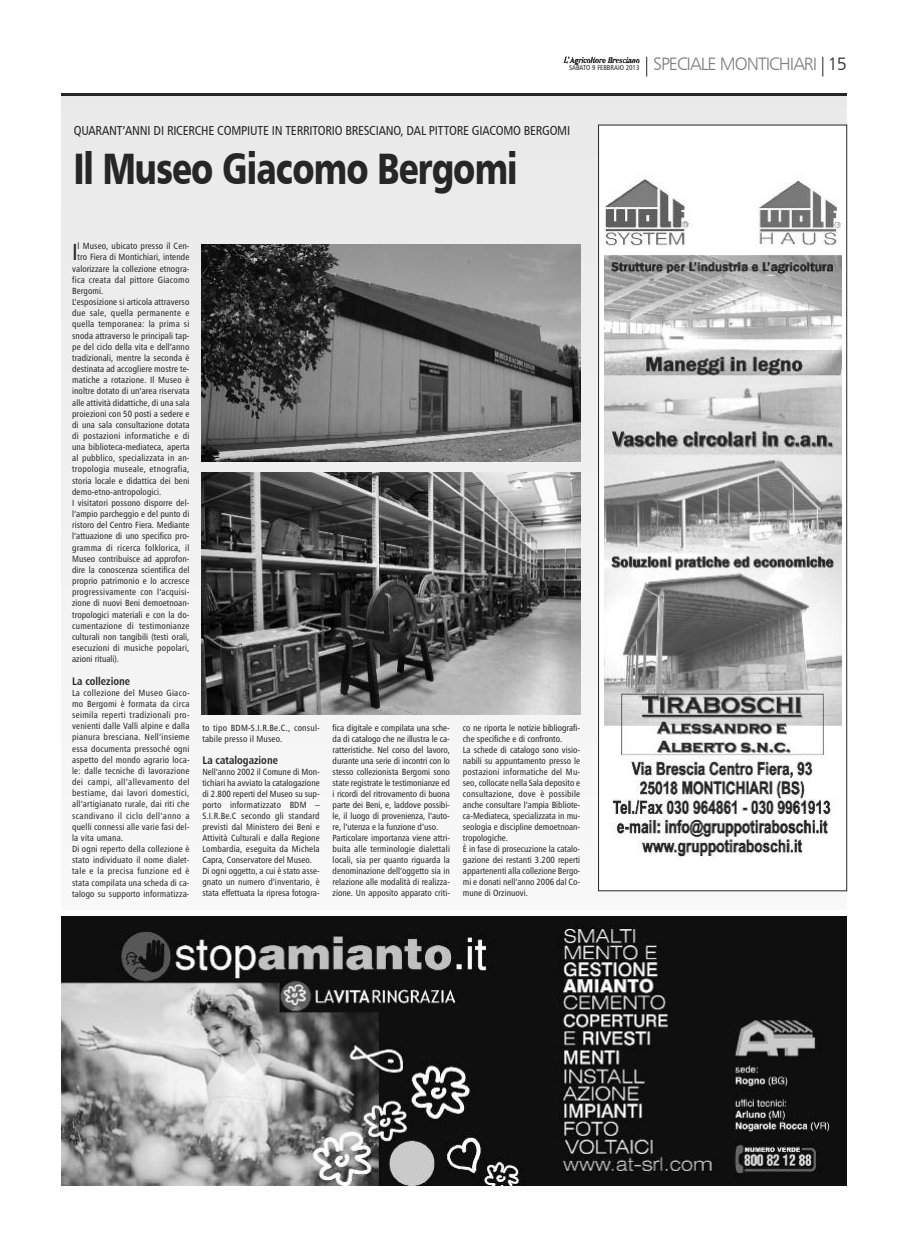
<style>
.page{position:relative;width:908px;height:1248px;background:#fff}
.page>*{position:absolute;margin:0;border:0;box-sizing:border-box;transform-origin:0 0}
.t1{font:44px "Humanist 777 BT Black B";letter-spacing:-.025em;color:#272627;scale:.76 1}
.t2{font:23.4px "Humanist 777 BT Roman Condensed B";color:#272627}
.t3{font:18px "Humanist 777 BT Light B";letter-spacing:-.055em;color:#7d7d7d}
.t4{font:13px "Humanist 777 BT Roman Condensed B";letter-spacing:-.015em;color:#272627}
.t5{font:11px "Humanist 777 BT Bold Condensed B";color:#272627}
.t6{font:9px/11px "Humanist 777 BT Roman Condensed B";letter-spacing:.01em;color:#272627}
.t7{font:9px "Humanist 777 BT Roman Condensed B";letter-spacing:.03em;color:#272627}
.t8{font:7px "Humanist 777 BT Roman Condensed B";color:#272627}
.s1{color:#272627}
</style>
<div class="page">
<img style="left:563px;top:57px;width:76px;height:8px">
<svg style="left:646px;top:57px;width:1px;height:20px"></svg>
<svg style="left:822px;top:57px;width:1px;height:20px"></svg>
<div style="left:61px;top:94px;width:785px;height:1148px;background:#f4f4f4"></div>
<div style="left:598px;top:125px;width:248px;height:765px;background:#fff"></div>
<div style="left:598px;top:125px;width:248px;height:766px;border:1px solid #272627"></div>
<img style="left:604px;top:174px;width:236px;height:684px">
<div style="left:61px;top:910px;width:785px;height:281px;background:#fff"></div>
<img style="left:61px;top:916px;width:785px;height:269px">
<img style="left:201px;top:244px;width:379px;height:217px">
<img style="left:201px;top:472px;width:379px;height:242px">
<hr style="left:61px;top:93px;width:785px;height:3px;background:#272627">
<p class="t8" style="left:569px;top:64px;width:72px">SABATO 9 FEBBRAIO 2013</p>
<h3 class="t3" style="left:652px;top:53px;width:195px">SPECIALE MONTICHIARI <span class="s1">15</span></h3>
<h3 class="t4" style="left:74px;top:122px;width:498px">QUARANT’ANNI DI RICERCHE COMPIUTE IN TERRITORIO BRESCIANO, DAL PITTORE GIACOMO BERGOMI</h3>
<h1 class="t1" style="left:74px;top:140px;width:585px">Il Museo Giacomo Bergomi</h1>
<h2 class="t2" style="left:72px;top:237px;width:7px">I</h2>
<p class="t6" style="left:78px;top:240px;width:113px">l Museo, ubicato presso il Cen-</p>
<p class="t6" style="left:78px;top:251px;width:113px">tro Fiera di Montichiari, intende</p>
<p class="t6" style="left:72px;top:263px;width:119px">valorizzare la collezione etnogra-</p>
<p class="t7" style="left:72px;top:274px;width:119px">fica creata dal pittore Giacomo</p>
<p class="t6" style="left:72px;top:285px;width:33px">Bergomi.</p>
<p class="t6" style="left:72px;top:296px;width:119px">L’esposizione si articola attraverso</p>
<p class="t7" style="left:72px;top:307px;width:119px">due sale, quella permanente e</p>
<p class="t7" style="left:72px;top:318px;width:119px">quella temporanea: la prima si</p>
<p class="t6" style="left:72px;top:330px;width:119px">snoda attraverso le principali tap-</p>
<p class="t6" style="left:72px;top:341px;width:119px">pe del ciclo della vita e dell’anno</p>
<p class="t6" style="left:72px;top:352px;width:119px">tradizionali, mentre la seconda è</p>
<p class="t6" style="left:72px;top:363px;width:119px">destinata ad accogliere mostre te-</p>
<p class="t6" style="left:72px;top:374px;width:119px">matiche a rotazione. Il Museo è</p>
<p class="t6" style="left:72px;top:385px;width:119px">inoltre dotato di un’area riservata</p>
<p class="t6" style="left:72px;top:396px;width:119px">alle attività didattiche, di una sala</p>
<p class="t6" style="left:72px;top:408px;width:119px">proiezioni con 50 posti a sedere e</p>
<p class="t6" style="left:72px;top:419px;width:119px">di una sala consultazione dotata</p>
<p class="t7" style="left:72px;top:430px;width:119px">di postazioni informatiche e di</p>
<p class="t6" style="left:72px;top:441px;width:119px">una biblioteca-mediateca, aperta</p>
<p class="t6" style="left:72px;top:452px;width:119px">al pubblico, specializzata in an-</p>
<p class="t7" style="left:72px;top:464px;width:119px">tropologia museale, etnografia,</p>
<p class="t6" style="left:72px;top:475px;width:119px">storia locale e didattica dei beni</p>
<p class="t6" style="left:72px;top:486px;width:91px">demo-etno-antropologici.</p>
<p class="t6" style="left:72px;top:497px;width:119px">I visitatori possono disporre del-</p>
<p class="t6" style="left:72px;top:508px;width:119px">l’ampio parcheggio e del punto di</p>
<p class="t6" style="left:72px;top:519px;width:119px">ristoro del Centro Fiera. Mediante</p>
<p class="t6" style="left:72px;top:530px;width:119px">l’attuazione di uno specifico pro-</p>
<p class="t6" style="left:72px;top:542px;width:119px">gramma di ricerca folklorica, il</p>
<p class="t6" style="left:72px;top:553px;width:119px">Museo contribuisce ad approfon-</p>
<p class="t6" style="left:72px;top:564px;width:119px">dire la conoscenza scientifica del</p>
<p class="t6" style="left:72px;top:575px;width:119px">proprio patrimonio e lo accresce</p>
<p class="t6" style="left:72px;top:586px;width:119px">progressivamente con l’acquisi-</p>
<p class="t6" style="left:72px;top:597px;width:119px">zione di nuovi Beni demoetnoan-</p>
<p class="t6" style="left:72px;top:608px;width:119px">tropologici materiali e con la do-</p>
<p class="t6" style="left:72px;top:620px;width:119px">cumentazione di testimonianze</p>
<p class="t6" style="left:72px;top:631px;width:119px">culturali non tangibili (testi orali,</p>
<p class="t6" style="left:72px;top:642px;width:119px">esecuzioni di musiche popolari,</p>
<p class="t6" style="left:72px;top:653px;width:48px">azioni rituali).</p>
<p class="t5" style="left:72px;top:673px;width:60px">la collezione</p>
<p class="t6" style="left:72px;top:686px;width:119px">La collezione del Museo Giaco&shy;mo Bergomi è formata da circa seimila reperti tradizionali pro&shy;venienti dalle Valli alpine e dalla pianura bresciana. Nell’insieme essa documenta pressoché ogni aspetto del mondo agrario loca&shy;le: dalle tecniche di lavorazione dei campi, all’allevamento del bestiame, dai lavori domestici, all’artigianato rurale, dai riti che scandivano il ciclo dell’anno a quelli connessi alle varie fasi del&shy;la vita umana.<br>Di ogni reperto della collezione è stato individuato il nome dialet&shy;tale e la precisa funzione ed è stata compilata una scheda di ca&shy;talogo su supporto informatizza-</p>
<p class="t6" style="left:202px;top:722px;width:119px">to tipo BDM-S.I.R.Be.C., consul&shy;tabile presso il Museo.</p>
<p class="t5" style="left:202px;top:753px;width:77px">la catalogazione</p>
<p class="t6" style="left:202px;top:766px;width:119px">Nell’anno 2002 il Comune di Mon&shy;tichiari ha avviato la catalogazione di 2.800 reperti del Museo su sup&shy;porto informatizzato BDM – S.I.R.Be.C secondo gli standard previsti dal Ministero dei Beni e Attività Culturali e dalla Regione Lombardia, eseguita da Michela Capra, Conservatore del Museo.<br>Di ogni oggetto, a cui è stato asse&shy;gnato un numero d’inventario, è stata effettuata la ripresa fotogra-</p>
<p class="t6" style="left:332px;top:722px;width:119px">fica digitale e compilata una sche&shy;da di catalogo che ne illustra le ca&shy;ratteristiche. Nel corso del lavoro, durante una serie di incontri con lo stesso collezionista Bergomi sono state registrate le testimonianze ed i ricordi del ritrovamento di buona parte dei Beni, e, laddove possibi&shy;le, il luogo di provenienza, l’auto&shy;re, l’utenza e la funzione d’uso.<br>Particolare importanza viene attri&shy;buita alle terminologie dialettali locali, sia per quanto riguarda la denominazione dell’oggetto sia in relazione alle modalità di realizza&shy;zione. Un apposito apparato criti-</p>
<p class="t6" style="left:462px;top:722px;width:119px">co ne riporta le notizie bibliografi&shy;che specifiche e di confronto.<br>La schede di catalogo sono visio&shy;nabili su appuntamento presso le postazioni informatiche del Mu&shy;seo, collocate nella Sala deposito e consultazione, dove è possibile anche consultare l’ampia Bibliote&shy;ca-Mediateca, specializzata in mu&shy;seologia e discipline demoetnoan&shy;tropologiche.<br>È in fase di prosecuzione la catalo&shy;gazione dei restanti 3.200 reperti appartenenti alla collezione Bergo&shy;mi e donati nell’anno 2006 dal Co&shy;mune di Orzinuovi.</p>
</div>
